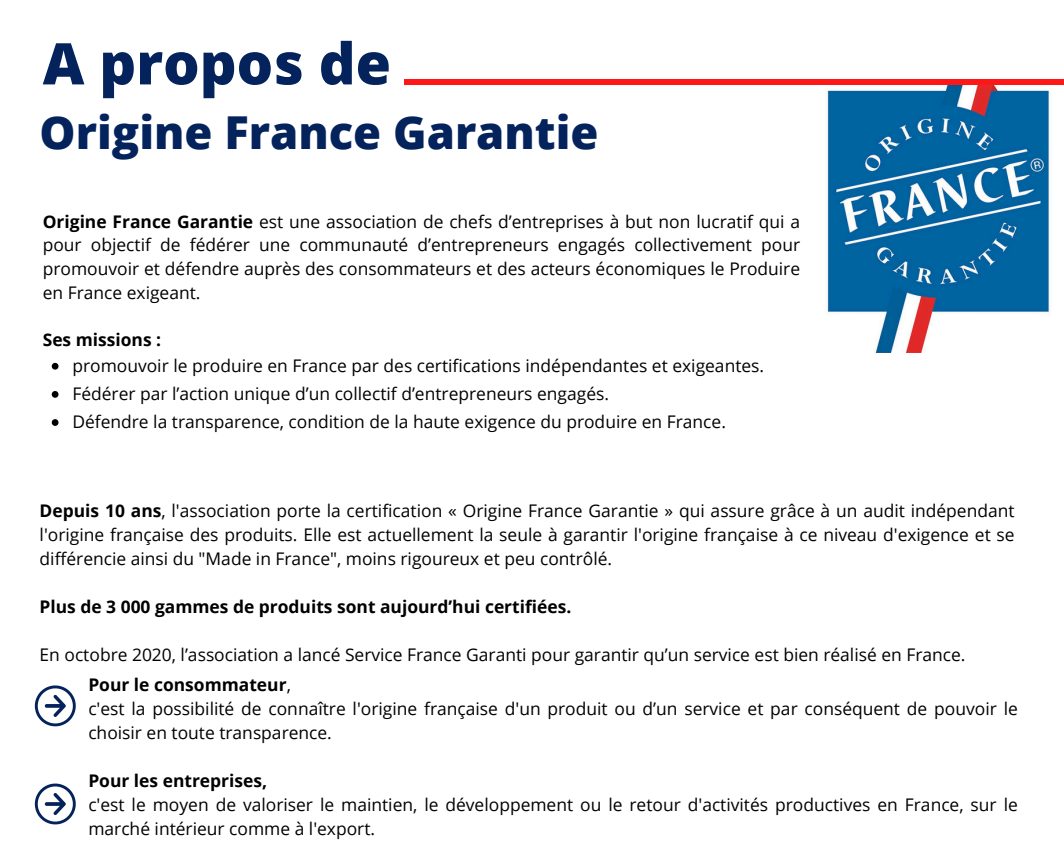
<style>
.page{position:relative;width:1064px;height:851px;background:#fff}
.page>*{position:absolute;margin:0;border:0;box-sizing:border-box;transform-origin:0 0}
.t1{font:800 57.3px "Open Sans";color:#04225c}
.t2{font:800 45.3px "Open Sans";color:#04225c}
.t3{font:17.4px/24px "Open Sans";color:#000;text-align:justify}
.t4{font:700 17.4px "Open Sans";color:#000}
.s1{font-weight:700}
.s2{font-weight:400}
</style>
<div class="page">
<img style="left:827px;top:85px;width:223px;height:267px">
<div style="left:404px;top:79px;width:659px;height:6px;background:#ff1616"></div>
<svg style="left:52px;top:363px;width:6px;height:6px"></svg>
<svg style="left:52px;top:391px;width:6px;height:7px"></svg>
<svg style="left:52px;top:419px;width:6px;height:7px"></svg>
<svg style="left:35px;top:685px;width:41px;height:41px"></svg>
<svg style="left:35px;top:783px;width:41px;height:41px"></svg>
<p class="t1" style="left:43px;top:23px;width:350px">A propos de</p>
<p class="t2" style="left:40px;top:101px;width:560px">Origine France Garantie</p>
<h2 class="t3" style="left:43px;top:209px;width:758px"><span class="s1">Origine France Garantie</span> est une association de chefs d’entreprises à but non lucratif qui a pour objectif de fédérer une communauté d’entrepreneurs engagés collectivement pour promouvoir et défendre auprès des consommateurs et des acteurs économiques le Produire en France exigeant.</h2>
<p class="t4" style="left:43px;top:327px;width:120px">Ses missions :</p>
<h3 class="t3" style="left:72px;top:353px;width:693px">promouvoir le produire en France par des certifications indépendantes et exigeantes.</h3>
<p class="t3" style="left:72px;top:381px;width:538px">Fédérer par l’action unique d’un collectif d’entrepreneurs engagés.</p>
<p class="t3" style="left:72px;top:409px;width:655px">Défendre la transparence, condition de la haute exigence du produire en France.</p>
<p class="t3" style="left:40px;top:498px;width:976px"><span class="s1">Depuis 10 ans</span>, l'association porte la certification « Origine France Garantie » qui assure grâce à un audit indépendant l'origine française des produits. Elle est actuellement la seule à garantir l'origine française à ce niveau d'exigence et se différencie ainsi du "Made in France", moins rigoureux et peu contrôlé.</p>
<p class="t4" style="left:40px;top:594px;width:533px">Plus de 3 000 gammes de produits sont aujourd’hui certifiées.</p>
<h3 class="t3" style="left:40px;top:642px;width:927px">En octobre 2020, l’association a lancé Service France Garanti pour garantir qu’un service est bien réalisé en France.</h3>
<p class="t4" style="left:88px;top:672px;width:204px">Pour le consommateur<span class="s2">,</span></p>
<p class="t3" style="left:88px;top:696px;width:930px">c'est la possibilité de connaître l'origine française d'un produit ou d’un service et par conséquent de pouvoir le choisir en toute transparence.</p>
<p class="t4" style="left:88px;top:768px;width:180px">Pour les entreprises,</p>
<p class="t3" style="left:88px;top:792px;width:930px">c'est le moyen de valoriser le maintien, le développement ou le retour d'activités productives en France, sur le marché intérieur comme à l'export.</p>
</div>
